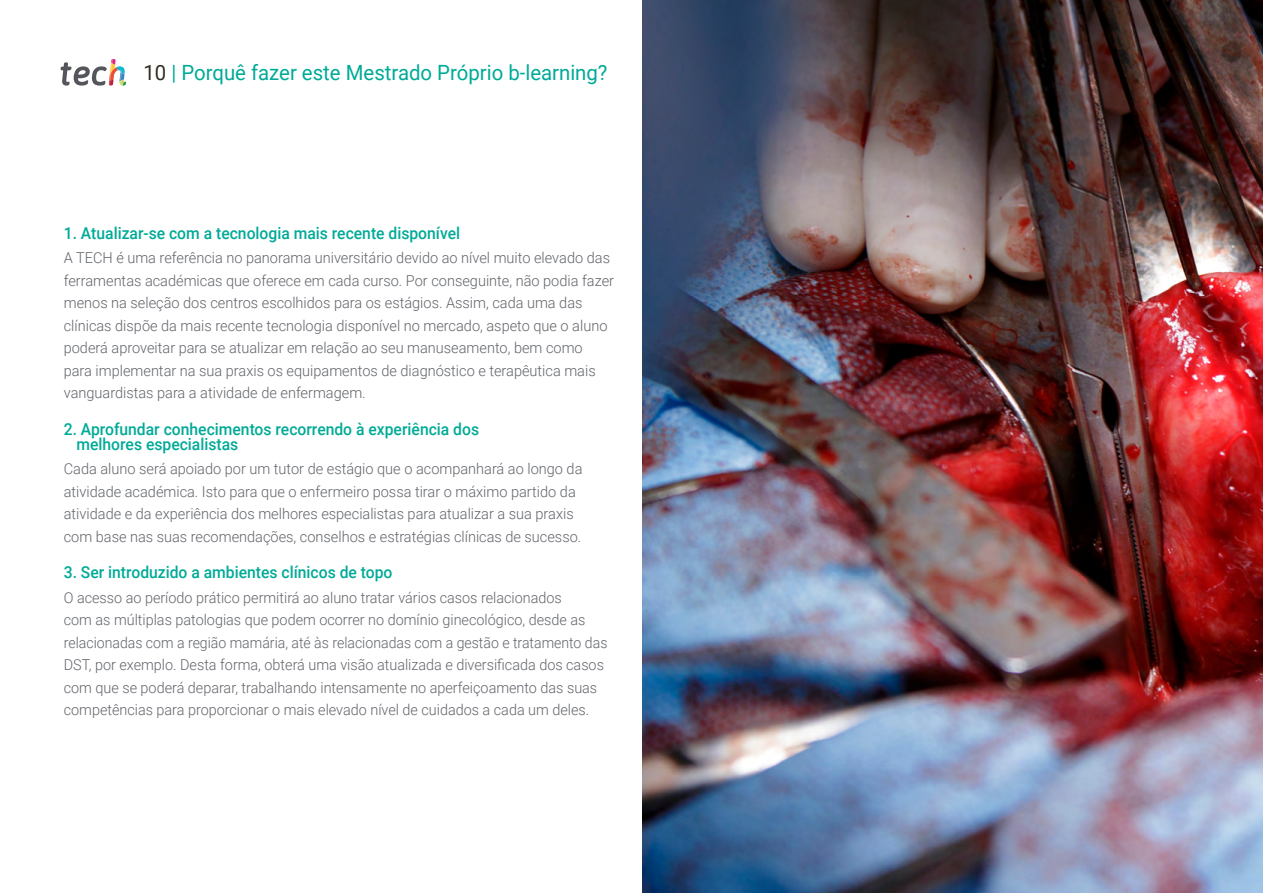
<style>
.page{position:relative;width:1263px;height:893px;background:#fff}
.page>*{position:absolute;margin:0;border:0;box-sizing:border-box;transform-origin:0 0}
.t1{font:21px "Roboto";color:#00aa97}
.t2{font:500 16.5px/15px "Roboto";color:#00aa97;scale:.95 1}
.t3{font:300 15px/22.5px "Roboto";color:#61646a}
.t4{font:300 15px/22.5px "Roboto";color:#61646a;scale:.96 1}
.s1{color:#312e20}
</style>
<div class="page">
<svg style="left:61px;top:59px;width:65px;height:27px"></svg>
<img style="left:642px;top:0;width:621px;height:893px">
<h1 class="t1" style="left:144px;top:57px;width:466px"><span class="s1">10</span> | Porquê fazer este Mestrado Próprio b-learning?</h1>
<p class="t2" style="left:64px;top:225px;width:419px">1. Atualizar-se com a tecnologia mais recente disponível</p>
<p class="t3" style="left:64px;top:246px;width:552px">A TECH é uma referência no panorama universitário devido ao nível muito elevado das ferramentas académicas que oferece em cada curso. Por conseguinte, não podia fazer menos na seleção dos centros escolhidos para os estágios. Assim, cada uma das clínicas dispõe da mais recente tecnologia disponível no mercado, aspeto que o aluno poderá aproveitar para se atualizar em relação ao seu manuseamento, bem como para implementar na sua praxis os equipamentos de diagnóstico e terapêutica mais vanguardistas para a atividade de enfermagem.</p>
<p class="t2" style="left:77px;top:421px;width:425px;text-indent:-13px">2. Aprofundar conhecimentos recorrendo à experiência dos melhores especialistas</p>
<p class="t3" style="left:64px;top:457px;width:520px">Cada aluno será apoiado por um tutor de estágio que o acompanhará ao longo da atividade académica. Isto para que o enfermeiro possa tirar o máximo partido da atividade e da experiência dos melhores especialistas para atualizar a sua praxis com base nas suas recomendações, conselhos e estratégias clínicas de sucesso.</p>
<p class="t2" style="left:64px;top:564px;width:347px">3. Ser introduzido a ambientes clínicos de topo</p>
<p class="t4" style="left:64px;top:586px;width:568px">O acesso ao período prático permitirá ao aluno tratar vários casos relacionados<br>com as múltiplas patologias que podem ocorrer no domínio ginecológico, desde as relacionadas com a região mamária, até às relacionadas com a gestão e tratamento das DST, por exemplo. Desta forma, obterá uma visão atualizada e diversificada dos casos com que se poderá deparar, trabalhando intensamente no aperfeiçoamento das suas competências para proporcionar o mais elevado nível de cuidados a cada um deles.</p>
</div>
